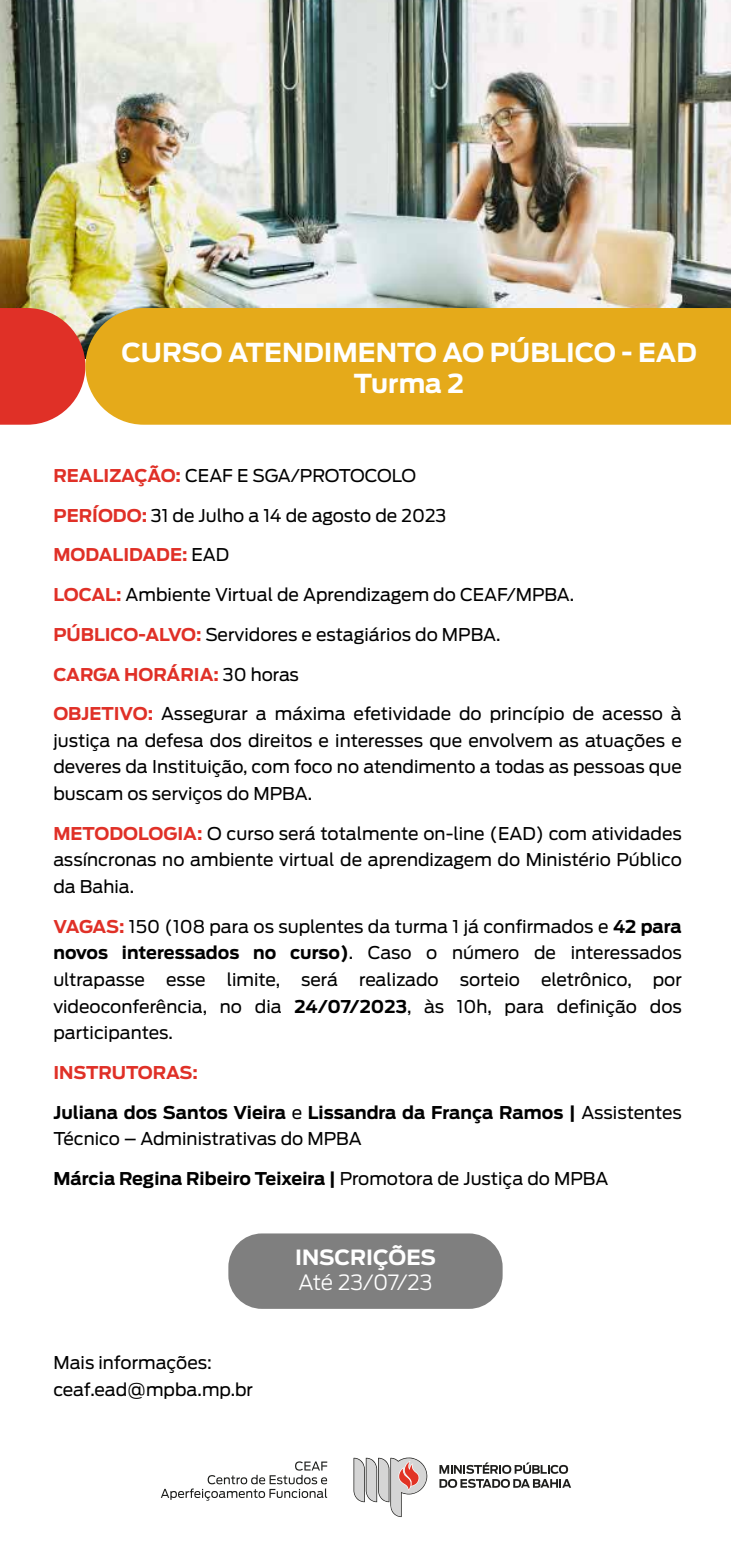
<style>
.page{position:relative;width:731px;height:1544px;background:#fff}
.page>*{position:absolute;margin:0;border:0;box-sizing:border-box;transform-origin:0 0}
.t1{font:700 25.9px/31.2px "Antenna";color:#fff;text-align:center}
.t2{font:300 20.82px "Antenna";letter-spacing:-.02em;color:#fff}
.t3{font:700 20.82px "Antenna";color:#fff}
.t4{font:17.5px/26.6px "Antenna";color:#000;text-align:justify}
.t5{font:700 17.5px/26.6px "Antenna";color:#000}
.t6{font:700 17.5px "Antenna";color:#e03027}
.s1{font-weight:700;color:#e03027}
.s2{font-weight:400;color:#000}
.s3{font-weight:700}
.s4{font-weight:400}
</style>
<div class="page">
<img style="left:0;top:0;width:731px;height:308px">
<svg style="left:0;top:308px;width:85px;height:117px;background:#e24b41"></svg>
<div style="left:85px;top:308px;width:646px;height:117px;background:#e5aa1a"></div>
<svg style="left:161px;top:1461px;width:166px;height:39px"></svg>
<svg style="left:353px;top:1457px;width:74px;height:60px"></svg>
<svg style="left:439px;top:1462px;width:132px;height:26px"></svg>
<div style="left:228px;top:1233px;width:274px;height:76px;background:#7f7f7f;border-radius:34px"></div>
<h1 class="t1" style="left:121px;top:337px;width:577px">CURSO ATENDIMENTO AO PÚBLICO - EAD<br>Turma 2</h1>
<p class="t4" style="left:53px;top:462px;width:364px"><span class="s1">REALIZAÇÃO:</span> CEAF E SGA/PROTOCOLO</p>
<p class="t4" style="left:53px;top:502px;width:394px"><span class="s1">PERÍODO:</span> 31 de Julho a 14 de agosto de 2023</p>
<p class="t6" style="left:53px;top:544px;width:177px">MODALIDADE: <span class="s2">EAD</span></p>
<p class="t4" style="left:53px;top:581px;width:522px"><span class="s1">LOCAL:</span> Ambiente Virtual de Aprendizagem do CEAF/MPBA.</p>
<p class="t4" style="left:53px;top:621px;width:449px"><span class="s1">PÚBLICO-ALVO:</span> Servidores e estagiários do MPBA.</p>
<p class="t6" style="left:53px;top:664px;width:247px">CARGA HORÁRIA: <span class="s2">30 horas</span></p>
<p class="t4" style="left:53px;top:700px;width:630px"><span class="s1">OBJETIVO:</span> Assegurar a máxima efetividade do princípio de acesso à justiça na defesa dos direitos e interesses que envolvem as atuações e deveres da Instituição, com foco no atendimento a todas as pessoas que buscam os serviços do MPBA.</p>
<p class="t4" style="left:53px;top:820px;width:630px"><span class="s1">METODOLOGIA:</span> O curso será totalmente on-line (EAD) com atividades assíncronas no ambiente virtual de aprendizagem do Ministério Público da Bahia.</p>
<p class="t4" style="left:53px;top:913px;width:630px"><span class="s1">VAGAS:</span> 150 (108 para os suplentes da turma 1 já confirmados e <span class="s3">42 para novos interessados no curso)</span>. Caso o número de interessados ultrapasse esse limite, será realizado sorteio eletrônico, por videoconferência, no dia <span class="s3">24/07/2023</span>, às 10h, para definição dos participantes.</p>
<p class="t6" style="left:53px;top:1062px;width:146px">INSTRUTORAS:</p>
<p class="t5" style="left:53px;top:1099px;width:630px">Juliana dos Santos Vieira <span class="s4">e</span> Lissandra da França Ramos | <span class="s4">Assistentes<br>Técnico – Administrativas do MPBA</span></p>
<p class="t5" style="left:53px;top:1165px;width:556px">Márcia Regina Ribeiro Teixeira | <span class="s4">Promotora de Justiça do MPBA</span></p>
<p class="t4" style="left:53px;top:1349px;width:201px">Mais informações: ceaf.ead@mpba.mp.br</p>
<p class="t3" style="left:295px;top:1245px;width:142px">INSCRIÇÕES</p>
<p class="t2" style="left:298px;top:1270px;width:136px">Até 23/07/23</p>
</div>
